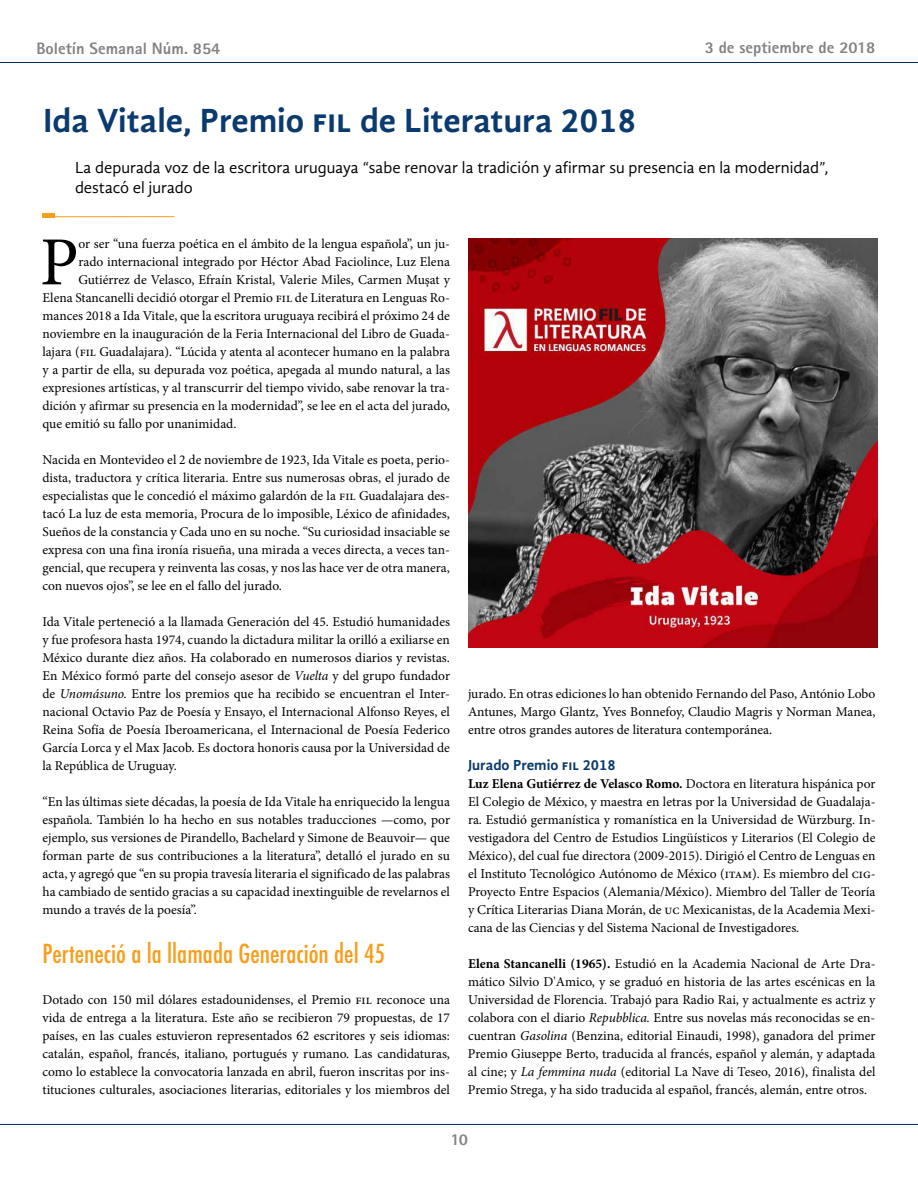
<style>
.page{position:relative;width:918px;height:1188px;background:#fff}
.page>*{position:absolute;margin:0;border:0;box-sizing:border-box;transform-origin:0 0}
.t1{font:68.85px "Minion Pro";color:#000}
.t2{font:700 34.5px "Gandhi Sans";color:#0a3a6e}
.t3{font:500 condensed 25.5px "Futura";color:#f99d1c}
.t4{font:16.5px/19.5px "Gandhi Sans";color:#000}
.t5{font:800 16.5px "Rotis Sans Serif";color:#808285}
.t6{font:700 15px "Gandhi Sans";color:#0a3a6e}
.t7{font:13.5px/18px "Minion Pro";letter-spacing:-.005em;color:#000;text-align:justify}
.s1{font-style:italic}
.s2{font-weight:700}
</style>
<div class="page">
<hr style="left:0;top:62px;width:918px;height:1px;background:#00295c">
<hr style="left:0;top:1124px;width:918px;height:1px;background:#00295c">
<hr style="left:43px;top:216px;width:131px;height:1px;background:#f99d1c">
<div style="left:43px;top:213px;width:12px;height:5px;background:#f99d1c"></div>
<img style="left:468px;top:238px;width:410px;height:410px">
<p class="t5" style="left:36px;top:38px;width:185px">Boletín Semanal Núm. 854</p>
<p class="t5" style="left:705px;top:37px;width:172px">3 de septiembre de 2018</p>
<h2 class="t2" style="left:43px;top:100px;width:595px">Ida Vitale, Premio fil de Literatura 2018</h2>
<p class="t4" style="left:75px;top:158px;width:755px">La depurada voz de la escritora uruguaya “sabe renovar la tradición y afirmar su presencia en la modernidad”, destacó el jurado</p>
<h1 class="t1" style="left:40px;top:216px;width:40px">P</h1>
<p class="t7" style="left:79px;top:235px;width:373px">or ser “una fuerza poética en el ámbito de la lengua española”, un ju-</p>
<p class="t7" style="left:79px;top:253px;width:373px">rado internacional integrado por Héctor Abad Faciolince, Luz Elena</p>
<p class="t7" style="left:79px;top:271px;width:373px">Gutiérrez de Velasco, Efraín Kristal, Valerie Miles, Carmen Muşat y</p>
<p class="t7" style="left:43px;top:289px;width:409px">Elena Stancanelli decidió otorgar el Premio fil de Literatura en Lenguas Ro-</p>
<p class="t7" style="left:43px;top:307px;width:409px">mances 2018 a Ida Vitale, que la escritora uruguaya recibirá el próximo 24 de</p>
<p class="t7" style="left:43px;top:325px;width:409px">noviembre en la inauguración de la Feria Internacional del Libro de Guada-</p>
<p class="t7" style="left:43px;top:343px;width:409px">lajara (fil Guadalajara). “Lúcida y atenta al acontecer humano en la palabra</p>
<p class="t7" style="left:43px;top:361px;width:409px">y a partir de ella, su depurada voz poética, apegada al mundo natural, a las</p>
<p class="t7" style="left:43px;top:379px;width:409px">expresiones artísticas, y al transcurrir del tiempo vivido, sabe renovar la tra-</p>
<p class="t7" style="left:43px;top:397px;width:409px">dición y afirmar su presencia en la modernidad”, se lee en el acta del jurado,</p>
<p class="t7" style="left:43px;top:415px;width:195px">que emitió su fallo por unanimidad.</p>
<p class="t7" style="left:43px;top:451px;width:409px">Nacida en Montevideo el 2 de noviembre de 1923, Ida Vitale es poeta, perio&shy;dista, traductora y crítica literaria. Entre sus numerosas obras, el jurado de especialistas que le concedió el máximo galardón de la fil Guadalajara des&shy;tacó La luz de esta memoria, Procura de lo imposible, Léxico de afinidades, Sueños de la constancia y Cada uno en su noche. “Su curiosidad insaciable se expresa con una fina ironía risueña, una mirada a veces directa, a veces tan&shy;gencial, que recupera y reinventa las cosas, y nos las hace ver de otra manera, con nuevos ojos”, se lee en el fallo del jurado.</p>
<p class="t7" style="left:43px;top:613px;width:409px">Ida Vitale perteneció a la llamada Generación del 45. Estudió humanidades y fue profesora hasta 1974, cuando la dictadura militar la orilló a exiliarse en México durante diez años. Ha colaborado en numerosos diarios y revistas.<br>En México formó parte del consejo asesor de <span class="s1">Vuelta</span> y del grupo fundador de <span class="s1">Unomásuno.</span> Entre los premios que ha recibido se encuentran el Inter&shy;nacional Octavio Paz de Poesía y Ensayo, el Internacional Alfonso Reyes, el Reina Sofía de Poesía Iberoamericana, el Internacional de Poesía Federico García Lorca y el Max Jacob. Es doctora honoris causa por la Universidad de la República de Uruguay.</p>
<p class="t7" style="left:43px;top:793px;width:409px">“En las últimas siete décadas, la poesía de Ida Vitale ha enriquecido la lengua española. También lo ha hecho en sus notables traducciones —como, por ejemplo, sus versiones de Pirandello, Bachelard y Simone de Beauvoir— que forman parte de sus contribuciones a la literatura”, detalló el jurado en su acta, y agregó que “en su propia travesía literaria el significado de las palabras ha cambiado de sentido gracias a su capacidad inextinguible de revelarnos el mundo a través de la poesía”.</p>
<h3 class="t3" style="left:43px;top:937px;width:344px">Perteneció a la llamada Generación del 45</h3>
<p class="t7" style="left:43px;top:991px;width:409px">Dotado con 150 mil dólares estadounidenses, el Premio fil reconoce una vida de entrega a la literatura. Este año se recibieron 79 propuestas, de 17 países, en las cuales estuvieron representados 62 escritores y seis idiomas: catalán, español, francés, italiano, portugués y rumano. Las candidaturas, como lo establece la convocatoria lanzada en abril, fueron inscritas por ins&shy;tituciones culturales, asociaciones literarias, editoriales y los miembros del</p>
<p class="t7" style="left:468px;top:685px;width:409px">jurado. En otras ediciones lo han obtenido Fernando del Paso, António Lobo Antunes, Margo Glantz, Yves Bonnefoy, Claudio Magris y Norman Manea, entre otros grandes autores de literatura contemporánea.</p>
<p class="t6" style="left:468px;top:757px;width:149px">Jurado Premio fil 2018</p>
<p class="t7" style="left:468px;top:775px;width:409px"><span class="s2">Luz Elena Gutiérrez de Velasco Romo.</span> Doctora en literatura hispánica por El Colegio de México, y maestra en letras por la Universidad de Guadalaja&shy;ra. Estudió germanística y romanística en la Universidad de Würzburg. In&shy;vestigadora del Centro de Estudios Lingüísticos y Literarios (El Colegio de México), del cual fue directora (2009-2015). Dirigió el Centro de Lenguas en el Instituto Tecnológico Autónomo de México (itam). Es miembro del cig-Proyecto Entre Espacios (Alemania/México). Miembro del Taller de Teoría y Crítica Literarias Diana Morán, de uc Mexicanistas, de la Academia Mexi&shy;cana de las Ciencias y del Sistema Nacional de Investigadores.</p>
<p class="t7" style="left:468px;top:955px;width:409px"><span class="s2">Elena Stancanelli (1965).</span> Estudió en la Academia Nacional de Arte Dra&shy;mático Silvio D'Amico, y se graduó en historia de las artes escénicas en la Universidad de Florencia. Trabajó para Radio Rai, y actualmente es actriz y colabora con el diario <span class="s1">Repubblica.</span> Entre sus novelas más reconocidas se en&shy;cuentran <span class="s1">Gasolina</span> (Benzina, editorial Einaudi, 1998), ganadora del primer Premio Giuseppe Berto, traducida al francés, español y alemán, y adaptada al cine; y <span class="s1">La femmina nuda</span> (editorial La Nave di Teseo, 2016), finalista del Premio Strega, y ha sido traducida al español, francés, alemán, entre otros.</p>
<p class="t5" style="left:450px;top:1129px;width:19px">10</p>
</div>
